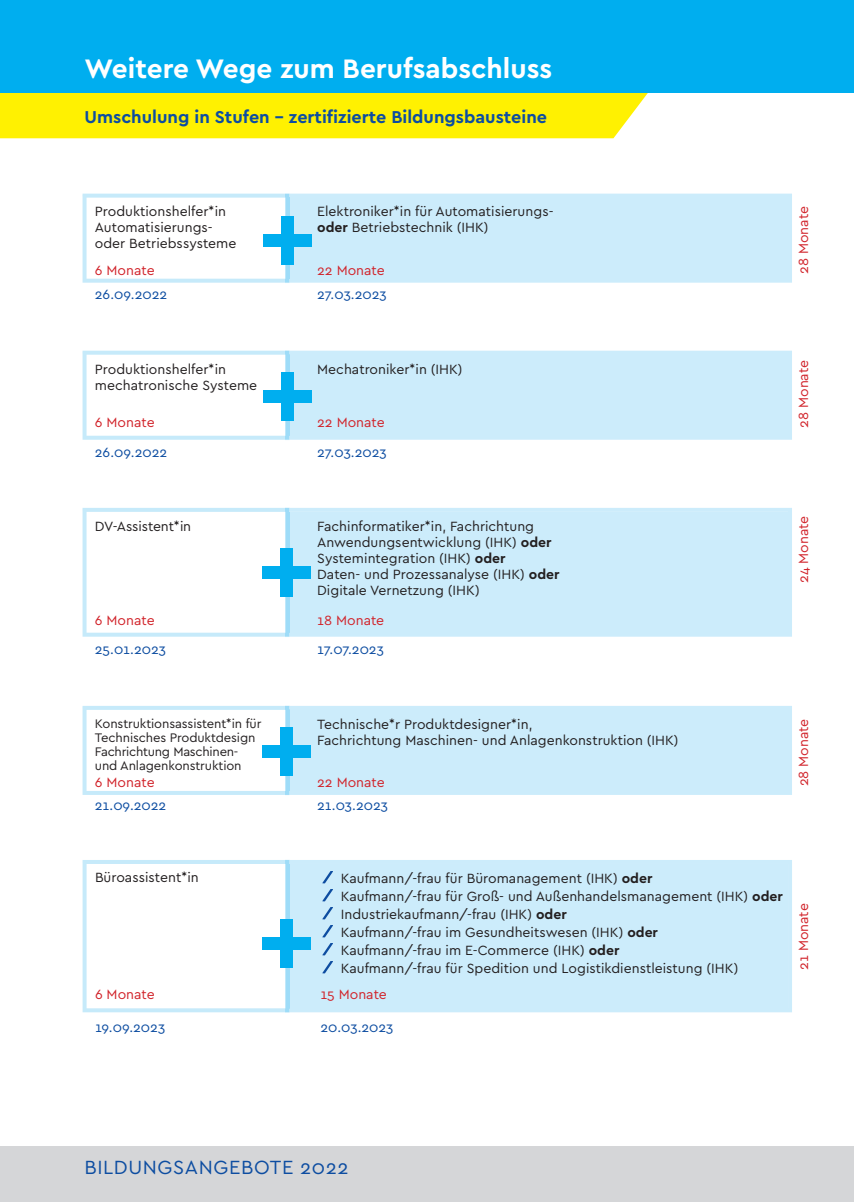
<style>
.page{position:relative;width:854px;height:1202px;background:#fff}
.page>*{position:absolute;margin:0;border:0;box-sizing:border-box;transform-origin:0 0}
.t1{font:700 28px "Cera Pro";color:#fff}
.t2{font:20px "Cera Pro";letter-spacing:.03em;color:#0d4da1}
.t3{font:700 18px "Cera Pro";color:#0d4da1}
.t4{font:14px/16px "Cera Pro";color:#231f20}
.t5{font:14px "Cera Pro";color:#d1232a}
.t6{font:14px "Cera Pro";color:#0d4da1}
.t7{font:13px/14px "Cera Pro";letter-spacing:-.01em;color:#231f20}
.s1{font-weight:700}
</style>
<div class="page">
<div style="left:289px;top:194px;width:502px;height:89px;background:#ccecfb"></div>
<hr style="left:289px;top:198px;width:1px;height:81px;background:#9edcf8">
<svg style="left:82px;top:194px;width:207px;height:89px"></svg>
<div style="left:289px;top:351px;width:502px;height:89px;background:#ccecfb"></div>
<svg style="left:82px;top:351px;width:207px;height:89px"></svg>
<div style="left:289px;top:508px;width:502px;height:129px;background:#ccecfb"></div>
<svg style="left:82px;top:508px;width:207px;height:129px"></svg>
<div style="left:289px;top:706px;width:502px;height:89px;background:#ccecfb"></div>
<svg style="left:82px;top:706px;width:207px;height:89px"></svg>
<div style="left:263px;top:234px;width:49px;height:12px;background:#00aeef"></div>
<div style="left:281px;top:216px;width:12px;height:48px;background:#00aeef"></div>
<div style="left:263px;top:390px;width:48px;height:13px;background:#00aeef"></div>
<div style="left:281px;top:372px;width:12px;height:49px;background:#00aeef"></div>
<div style="left:262px;top:566px;width:49px;height:13px;background:#00aeef"></div>
<div style="left:280px;top:548px;width:13px;height:49px;background:#00aeef"></div>
<div style="left:262px;top:745px;width:49px;height:12px;background:#00aeef"></div>
<div style="left:280px;top:727px;width:12px;height:48px;background:#00aeef"></div>
<div style="left:289px;top:860px;width:502px;height:152px;background:#ccecfb"></div>
<svg style="left:83px;top:860px;width:206px;height:152px"></svg>
<svg style="left:322px;top:871px;width:11px;height:12px"></svg>
<svg style="left:322px;top:889px;width:11px;height:12px"></svg>
<svg style="left:322px;top:907px;width:11px;height:12px"></svg>
<svg style="left:322px;top:925px;width:11px;height:12px"></svg>
<svg style="left:322px;top:943px;width:11px;height:12px"></svg>
<svg style="left:322px;top:961px;width:11px;height:12px"></svg>
<div style="left:262px;top:937px;width:49px;height:13px;background:#00aeef"></div>
<div style="left:281px;top:919px;width:12px;height:49px;background:#00aeef"></div>
<div style="left:0;top:1147px;width:853px;height:55px;background:#d5d6d8"></div>
<div style="left:0;top:93px;width:647px;height:45px;background:#fff101"></div>
<div style="left:0;top:0;width:853px;height:93px;background:#00aeef"></div>
<h1 class="t1" style="left:84px;top:50px;width:469px">Weitere Wege zum Berufsabschluss</h1>
<p class="t3" style="left:84px;top:105px;width:464px">Umschulung in Stufen – zertifizierte Bildungsbausteine</p>
<p class="t4" style="left:95px;top:203px;width:143px">Produktionshelfer*in<br>Automatisierungs&shy;oder Betriebssysteme</p>
<p class="t4" style="left:317px;top:203px;width:238px">Elektroniker*in für Automatisierungs&shy;<span class="s1">oder</span> Betriebstechnik (IHK)</p>
<p class="t5" style="left:95px;top:261px;width:61px">6 Monate</p>
<p class="t5" style="left:317px;top:261px;width:69px">22 Monate</p>
<p class="t6" style="left:95px;top:285px;width:74px">26.09.2022</p>
<p class="t6" style="left:317px;top:285px;width:71px">27.03.2023</p>
<p class="t4" style="left:95px;top:360px;width:133px">Produktionshelfer*in</p>
<p class="t4" style="left:317px;top:360px;width:147px">Mechatroniker*in (IHK)</p>
<p class="t4" style="left:95px;top:376px;width:164px">mechatronische Systeme</p>
<p class="t5" style="left:95px;top:413px;width:61px">6 Monate</p>
<p class="t5" style="left:317px;top:413px;width:69px">22 Monate</p>
<p class="t6" style="left:95px;top:442px;width:74px">26.09.2022</p>
<p class="t4" style="left:95px;top:517px;width:98px">DV-Assistent*in</p>
<p class="t6" style="left:317px;top:442px;width:71px">27.03.2023</p>
<p class="t4" style="left:317px;top:517px;width:244px">Fachinformatiker*in, Fachrichtung Anwendungsentwicklung (IHK) <span class="s1">oder </span>Systemintegration (IHK) <span class="s1">oder<br></span>Daten- und Prozessanalyse (IHK) <span class="s1">oder </span>Digitale Vernetzung (IHK)</p>
<p class="t5" style="left:95px;top:611px;width:61px">6 Monate</p>
<p class="t5" style="left:317px;top:611px;width:68px">18 Monate</p>
<p class="t6" style="left:95px;top:640px;width:73px">25.01.2023</p>
<p class="t6" style="left:317px;top:640px;width:68px">17.07.2023</p>
<p class="t5" style="left:794px;top:274px;width:69px;rotate:-90deg">28 Monate</p>
<p class="t5" style="left:794px;top:428px;width:69px;rotate:-90deg">28 Monate</p>
<p class="t5" style="left:794px;top:583px;width:69px;rotate:-90deg">24 Monate</p>
<p class="t7" style="left:95px;top:716px;width:168px">Konstruktionsassistent*in für<br>Technisches Produktdesign<br>Fachrichtung Maschinen&shy;und Anlagenkonstruktion</p>
<p class="t4" style="left:317px;top:715px;width:363px">Technische*r Produktdesigner*in,<br>Fachrichtung Maschinen- und Anlagenkonstruktion (IHK)</p>
<p class="t5" style="left:95px;top:773px;width:61px">6 Monate</p>
<p class="t5" style="left:317px;top:773px;width:69px">22 Monate</p>
<p class="t6" style="left:317px;top:796px;width:72px">21.03.2023</p>
<p class="t6" style="left:95px;top:796px;width:73px">21.09.2022</p>
<p class="t5" style="left:794px;top:786px;width:69px;rotate:-90deg">28 Monate</p>
<p class="t4" style="left:95px;top:869px;width:105px">Büroassistent*in</p>
<p class="t4" style="left:341px;top:869px;width:443px;line-height:18px">Kaufmann/-frau für Büromanagement (IHK) <span class="s1">oder<br></span>Kaufmann/-frau für Groß- und Außenhandelsmanagement (IHK) <span class="s1">oder </span>Industriekaufmann/-frau (IHK) <span class="s1">oder<br></span>Kaufmann/-frau im Gesundheitswesen (IHK) <span class="s1">oder<br></span>Kaufmann/-frau im E-Commerce (IHK) <span class="s1">oder<br></span>Kaufmann/-frau für Spedition und Logistikdienstleistung (IHK)</p>
<p class="t5" style="left:95px;top:985px;width:61px">6 Monate</p>
<p class="t5" style="left:320px;top:985px;width:68px">15 Monate</p>
<p class="t6" style="left:95px;top:1018px;width:72px">19.09.2023</p>
<p class="t6" style="left:320px;top:1018px;width:75px">20.03.2023</p>
<p class="t5" style="left:794px;top:970px;width:68px;rotate:-90deg">21 Monate</p>
<h2 class="t2" style="left:84px;top:1154px;width:265px">BILDUNGSANGEBOTE 2022</h2>
</div>
